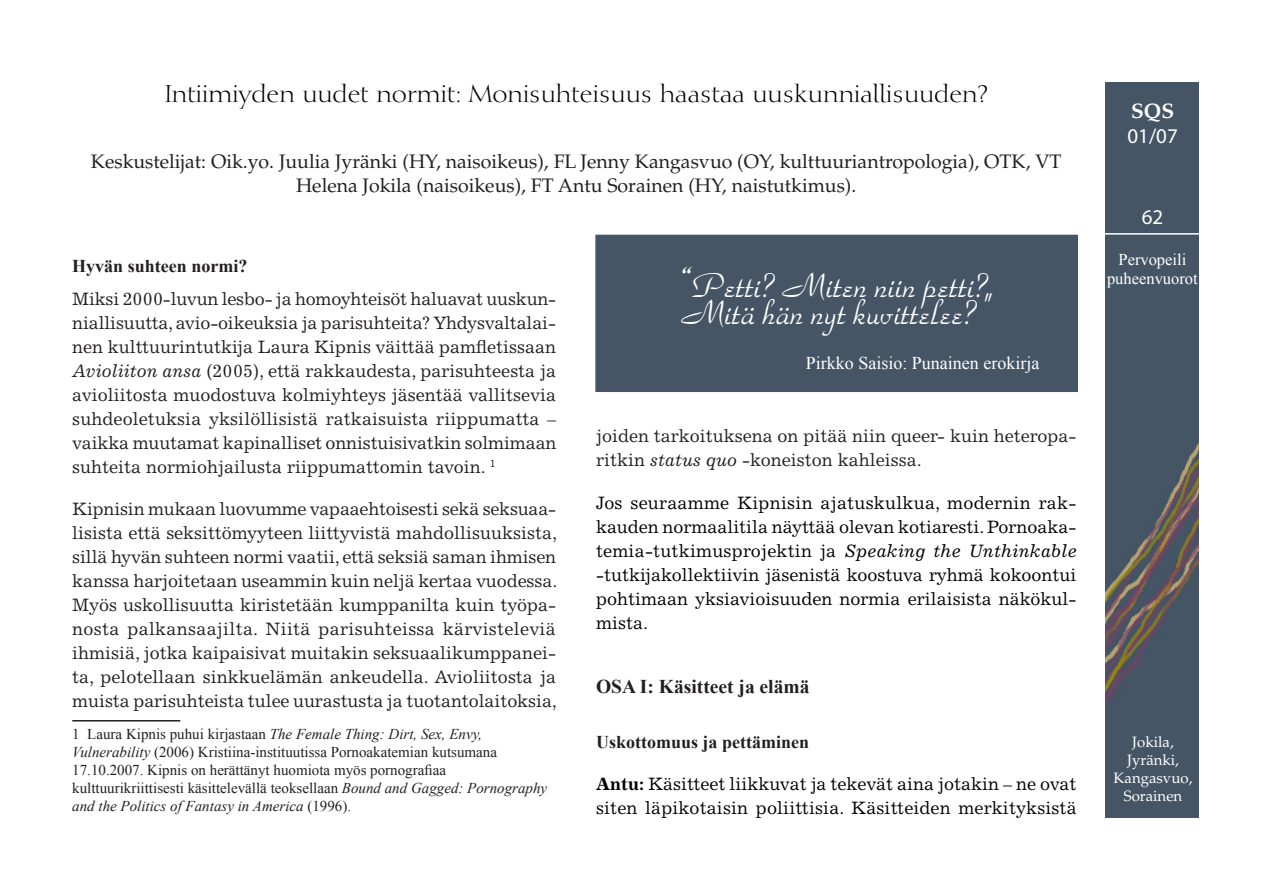
<style>
.page{position:relative;width:1263px;height:893px;background:#fff}
.page>*{position:absolute;margin:0;border:0;box-sizing:border-box;transform-origin:0 0}
.motto{font:45px "Park Avenue Std";color:#fff}
.otsikko{font:24px "Diotima LT Std";color:#000}
.t1{font:21px "Myriad Pro";color:#fff}
.t2{font:700 21px "Palatino LT Std";color:#fff}
.Kirjoittaja{font:19.5px/24px "Palatino LT Std";color:#231f20;text-align:center}
.Subhead_1{font:700 19.5px "Times New Roman";color:#231f20}
.tekstivartalo{font:18px/24px "Excelsior LT Std";letter-spacing:-.005em;color:#231f20;text-align:justify}
.tekstivartalo-2{font:18px/24px "Excelsior LT Std";color:#000;text-align:justify}
.Endnote_Text{font:18px/24px "Excelsior LT Std";color:#231f20}
.Subhead_2{font:700 18px "Times New Roman";color:#231f20}
.t3{font:18px "Times New Roman";color:#fff}
.t4{font:16.5px "Times New Roman";color:#fff}
.Endnote_Text-2{font:15px/18px "Times New Roman";color:#231f20}
.t5{font:15px/18px "Palatino LT Std";color:#fff;text-align:center}
.s1{font-style:italic}
.s2{font-weight:700}
</style>
<div class="page">
<img style="left:1106px;top:82px;width:92px;height:736px">
<hr style="left:1100px;top:233px;width:103px;height:2px;background:#fff">
<hr style="left:72px;top:720px;width:108px;height:1px;background:#231f20">
<div style="left:595px;top:235px;width:483px;height:157px;background:#455565"></div>
<p class="otsikko" style="left:165px;top:80px;width:824px">Intiimiyden uudet normit: Monisuhteisuus haastaa uuskunniallisuuden?</p>
<p class="Kirjoittaja" style="left:91px;top:150px;width:972px">Keskustelijat: Oik.yo. Juulia Jyränki (HY, naisoikeus), FL Jenny Kangasvuo (OY, kulttuuriantropologia), OTK, VT<br>Helena Jokila (naisoikeus), FT Antu Sorainen (HY, naistutkimus).</p>
<p class="Subhead_2" style="left:72px;top:253px;width:177px">Hyvän suhteen normi?</p>
<p class="tekstivartalo" style="left:72px;top:287px;width:486px">Miksi 2000-luvun lesbo- ja homoyhteisöt haluavat uuskun&shy;niallisuutta, avio-oikeuksia ja parisuhteita? Yhdysvaltalai&shy;nen kulttuurintutkija Laura Kipnis väittää pamfletissaan <span class="s1">Avioliiton ansa</span> (2005), että rakkaudesta, parisuhteesta ja avioliitosta muodostuva kolmiyhteys jäsentää vallitsevia suhdeoletuksia yksilöllisistä ratkaisuista riippumatta – vaikka muutamat kapinalliset onnistuisivatkin solmimaan suhteita normiohjailusta riippumattomin tavoin. <sup>1</sup></p>
<p class="tekstivartalo" style="left:72px;top:497px;width:486px">Kipnisin mukaan luovumme vapaaehtoisesti sekä seksuaa&shy;lisista että seksittömyyteen liittyvistä mahdollisuuksista, sillä hyvän suhteen normi vaatii, että seksiä saman ihmisen kanssa harjoitetaan useammin kuin neljä kertaa vuodessa.<br>Myös uskollisuutta kiristetään kumppanilta kuin työpa&shy;nosta palkansaajilta. Niitä parisuhteissa kärvisteleviä ihmisiä, jotka kaipaisivat muitakin seksuaalikumppanei&shy;ta, pelotellaan sinkkuelämän ankeudella. Avioliitosta ja muista parisuhteista tulee uurastusta ja tuotantolaitoksia,</p>
<p class="Endnote_Text-2" style="left:72px;top:724px;width:476px">1 Laura Kipnis puhui kirjastaan <span class="s1">The Female Thing: Dirt, Sex, Envy, Vulnerability</span> (2006) Kristiina-instituutissa Pornoakatemian kutsumana 17.10.2007. Kipnis on herättänyt huomiota myös pornografiaa kulttuurikriittisesti käsittelevällä teoksellaan <span class="s1">Bound and Gagged: Pornography and the Politics of Fantasy in America</span> (1996).</p>
<p class="motto" style="left:680px;top:263px;width:310px">“Petti? Miten niin petti?</p>
<p class="motto" style="left:681px;top:290px;width:307px">Mitä hän nyt kuvittelee?"</p>
<p class="t3" style="left:806px;top:350px;width:235px">Pirkko Saisio: Punainen erokirja</p>
<p class="Endnote_Text" style="left:596px;top:424px;width:482px">joiden tarkoituksena on pitää niin queer- kuin heteropa&shy;ritkin <span class="s1">status quo</span> -koneiston kahleissa.</p>
<p class="tekstivartalo-2" style="left:596px;top:490px;width:482px">Jos seuraamme Kipnisin ajatuskulkua, modernin rak&shy;kauden normaalitila näyttää olevan kotiaresti. Pornoaka&shy;temia-tutkimusprojektin ja <span class="s1">Speaking the Unthinkable </span>-tutkijakollektiivin jäsenistä koostuva ryhmä kokoontui pohtimaan yksiavioisuuden normia erilaisista näkökul&shy;mista.</p>
<p class="Subhead_1" style="left:596px;top:673px;width:215px">OSA I: Käsitteet ja elämä</p>
<p class="Subhead_2" style="left:596px;top:729px;width:214px">Uskottomuus ja pettäminen</p>
<p class="tekstivartalo-2" style="left:596px;top:772px;width:482px"><span class="s2">Antu:</span> Käsitteet liikkuvat ja tekevät aina jotakin – ne ovat siten läpikotaisin poliittisia. Käsitteiden merkityksistä</p>
<p class="t2" style="left:1131px;top:99px;width:45px">SQS</p>
<p class="t1" style="left:1127px;top:123px;width:52px">01/07</p>
<p class="t1" style="left:1142px;top:204px;width:23px">62</p>
<p class="t4" style="left:1118px;top:248px;width:69px">Pervopeili</p>
<p class="t4" style="left:1107px;top:268px;width:92px">puheenvuorot</p>
<p class="t5" style="left:1114px;top:733px;width:80px">Jokila,<br>Jyränki,<br>Kangasvuo,<br>Sorainen</p>
</div>
